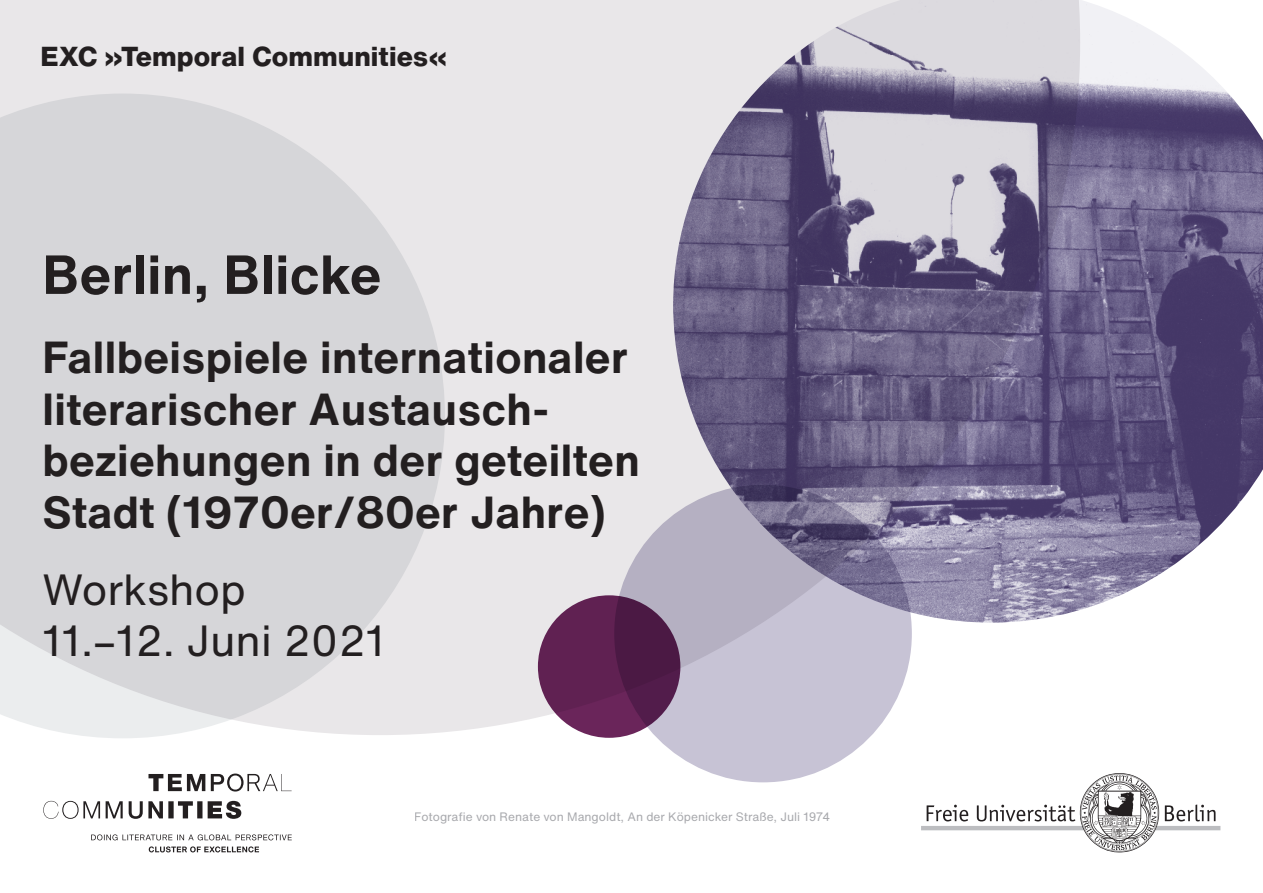
<style>
.page{position:relative;width:1263px;height:893px;background:#fff}
.page>*{position:absolute;margin:0;border:0;box-sizing:border-box;transform-origin:0 0}
.t1{font:700 54px "Helvetica Now Text";letter-spacing:.01em;color:#231f20}
.t2{font:700 44.1px/51.4px "Helvetica Now Text";letter-spacing:.01em;color:#231f20}
.t3{font:42.9px/51.4px "Helvetica Now Text";color:#231f20}
.t4{font:800 27px "Helvetica Now Text";color:#231f20}
.t5{font:12px "Helvetica Now Text";color:#a8a9ad}
</style>
<div class="page">
<div style="left:0;top:0;width:912px;height:735px;background:#e9e7e9"></div>
<svg style="left:921px;top:773px;width:299px;height:79px"></svg>
<svg style="left:43px;top:801px;width:198px;height:18px"></svg>
<svg style="left:148px;top:773px;width:144px;height:18px"></svg>
<svg style="left:91px;top:834px;width:201px;height:6px"></svg>
<svg style="left:149px;top:846px;width:110px;height:6px"></svg>
<svg style="left:0;top:94px;width:445px;height:644px;background:#dad9dc"></svg>
<div style="left:614px;top:485px;width:298px;height:297px;background:linear-gradient(to right,#bab5c7,#ccc8da);border-radius:50%"></div>
<svg style="left:538px;top:595px;width:142px;height:143px;background:#5b1f4f"></svg>
<img style="left:673px;top:0;width:590px;height:623px">
<p class="t4" style="left:41px;top:36px;width:408px">EXC »Temporal Communities«</p>
<p class="t1" style="left:43px;top:234px;width:340px">Berlin, Blicke</p>
<p class="t2" style="left:43px;top:331px;width:599px">Fallbeispiele internationaler literarischer Austausch&shy;beziehungen in der geteilten<br>Stadt (1970er/80er Jahre)</p>
<p class="t3" style="left:43px;top:563px;width:344px">Workshop<br>11.–12. Juni 2021</p>
<p class="t5" style="left:415px;top:807px;width:417px">Fotografie von Renate von Mangoldt, An der Köpenicker Straße, Juli 1974</p>
</div>
